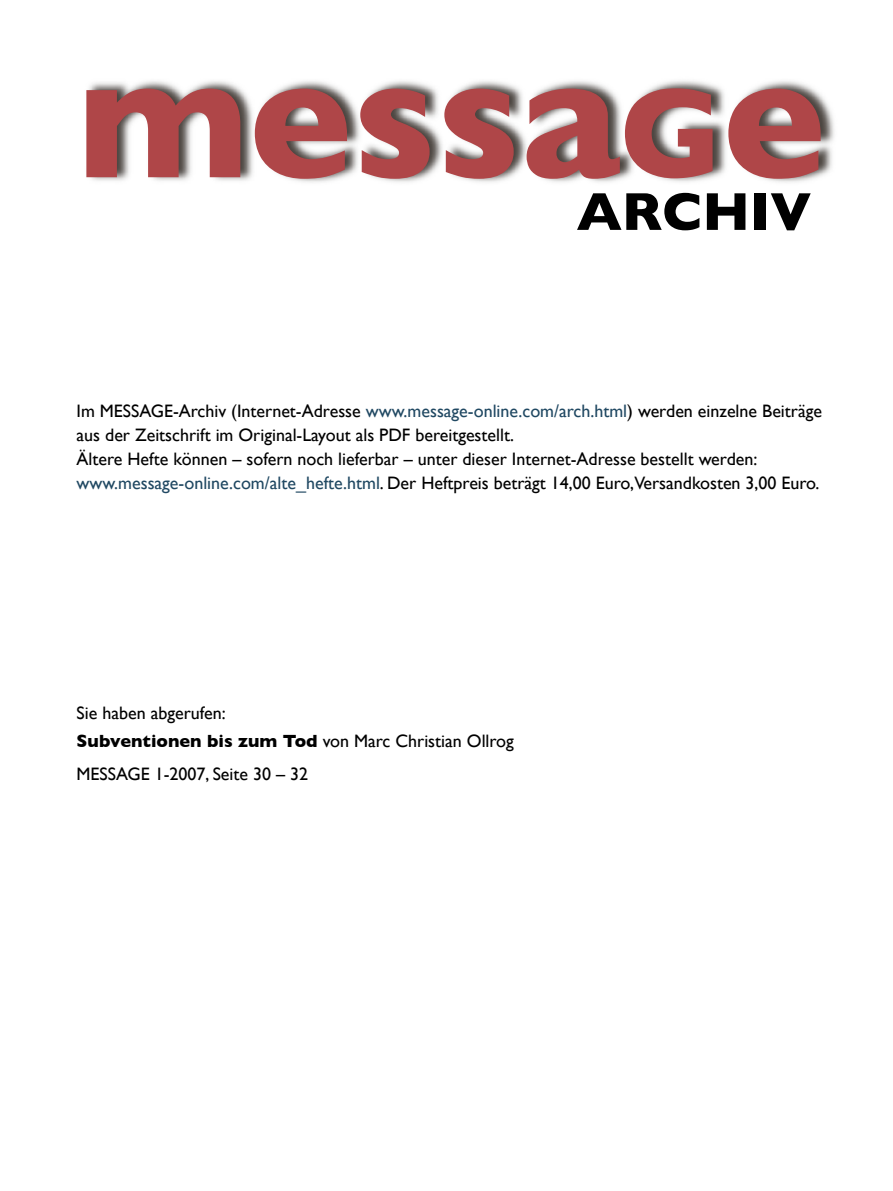
<style>
.page{position:relative;width:893px;height:1191px;background:#fff}
.page>*{position:absolute;margin:0;border:0;box-sizing:border-box;transform-origin:0 0}
.t1{font:700 54px "Gill Sans";color:#000}
.t2{font:18px/24px "Gill Sans";color:#000}
.t3{font:300 16.35px "Gill Sans";color:#000}
.s1{font-size:13.65px}
.s2{color:#204862}
.s3{font-weight:700}
</style>
<div class="page">
<img style="left:86px;top:81px;width:748px;height:102px">
<svg style="left:86px;top:89px;width:154px;height:88px"></svg>
<svg style="left:255px;top:89px;width:92px;height:90px;background:#b77071"></svg>
<svg style="left:360px;top:89px;width:70px;height:90px;background:#b56d6e"></svg>
<svg style="left:444px;top:89px;width:70px;height:90px;background:#b56d6e"></svg>
<svg style="left:527px;top:88px;width:186px;height:91px"></svg>
<svg style="left:728px;top:89px;width:93px;height:90px;background:#b77071"></svg>
<h1 class="t1" style="left:577px;top:180px;width:236px">ARCHIV</h1>
<p class="t3" style="left:597px;top:191px;width:225px"><span class="s1">14,00</span> – www.message-online.com</p>
<p class="t2" style="left:77px;top:398px;width:747px">Im MESSAGE-Archiv (Internet-Adresse <span class="s2">www.message-online.com/arch.html</span>) werden einzelne Beiträge aus der Zeitschrift im Original-Layout als PDF bereitgestellt.<br>Ältere Hefte können – sofern noch lieferbar – unter dieser Internet-Adresse bestellt werden: <span class="s2">www.message-online.com/alte_hefte.html</span>. Der Heftpreis beträgt 14,00 Euro,Versandkosten 3,00 Euro.</p>
<p class="t2" style="left:77px;top:698px;width:439px;line-height:28.2px">Sie haben abgerufen:<br><span class="s3">Subventionen bis zum Tod</span> von Marc Christian Ollrog</p>
<p class="t2" style="left:77px;top:761px;width:233px">MESSAGE 1-2007, Seite 30 – 32</p>
</div>
